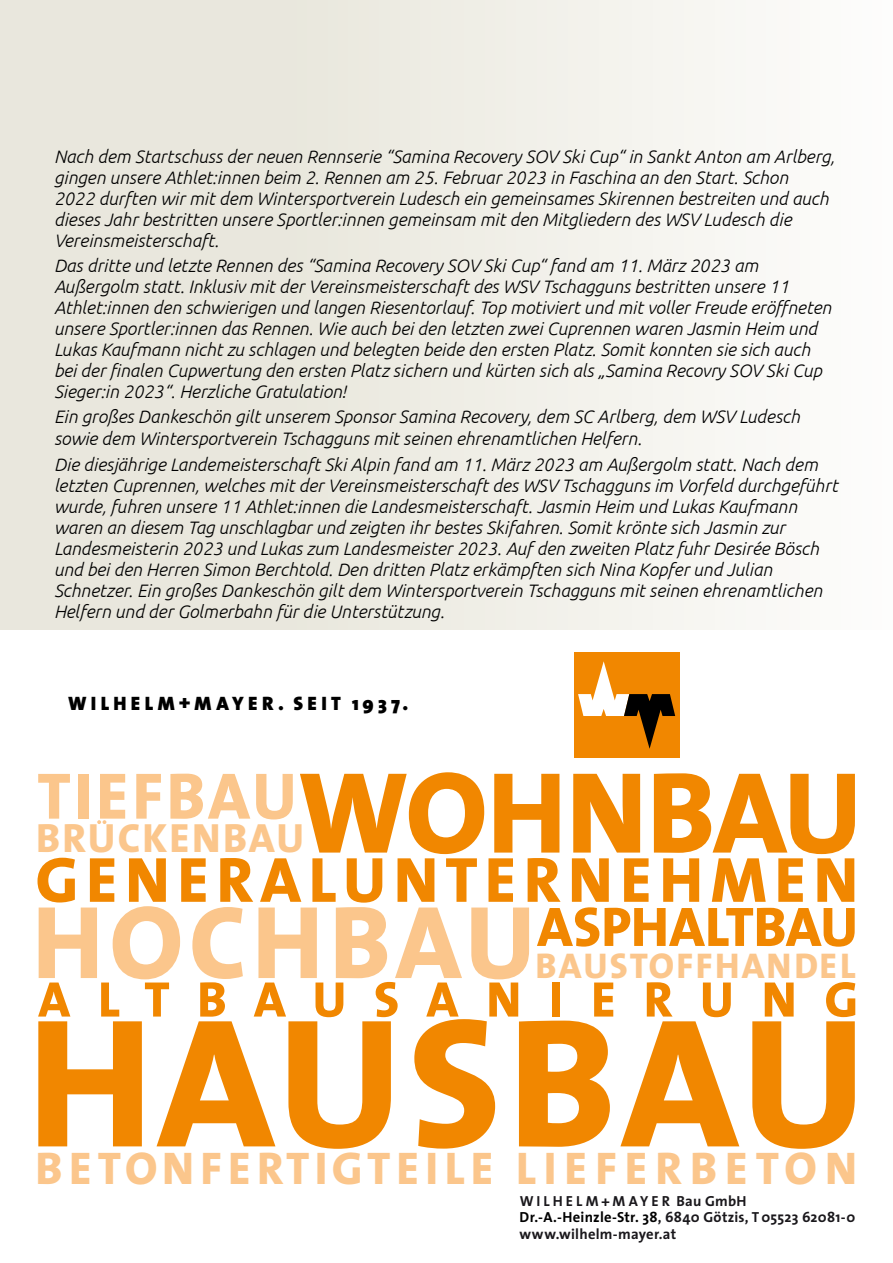
<style>
.page{position:relative;width:893px;height:1263px;background:#fff}
.page>*{position:absolute;margin:0;border:0;box-sizing:border-box;transform-origin:0 0}
.t1{font:800 185.25px "The Sans";letter-spacing:.025em;color:#f18700}
.t2{font:800 104.4px "The Sans";letter-spacing:.055em;color:#fbc68c}
.t3{font:800 66.3px "The Sans";letter-spacing:.05em;color:#fbc68c}
.t4{font:800 64.35px "The Sans";letter-spacing:.115em;color:#f18700}
.t5{font:800 56.25px "The Sans";letter-spacing:-.005em;color:#f18700}
.t6{font:800 50.4px "The Sans";letter-spacing:.55em;color:#f18700}
.t7{font:800 46.05px "The Sans";letter-spacing:.14em;color:#fbc68c}
.t8{font:800 41.1px "The Sans";letter-spacing:.055em;color:#fbc68c}
.t9{font:800 36px "The Sans";letter-spacing:.06em;color:#fbc68c}
.t10{font:900 19.5px "The Sans";letter-spacing:.225em;color:#000}
.t11{font:italic 300 18px/21px "Ubuntu";color:#000}
.t12{font:700 14.7px/16.5px "The Sans";letter-spacing:.02em;color:#1a181c}
.s1{font-size:116.7px;color:#f18700}
.s2{color:#000}
</style>
<div class="page">
<div style="left:0;top:0;width:893px;height:629px;background:linear-gradient(to right,#e5e2d6,#fbfbf9)"></div>
<svg style="left:97px;top:820px;width:9px;height:4px"></svg>
<div style="left:574px;top:652px;width:105px;height:106px;background:#f18700"></div>
<svg style="left:578px;top:661px;width:97px;height:88px"></svg>
<p class="t11" style="left:54px;top:145px;width:782px">Nach dem Startschuss der neuen Rennserie “Samina Recovery SOV Ski Cup“ in Sankt Anton am Arlberg, gingen unsere Athlet:innen beim 2. Rennen am 25. Februar 2023 in Faschina an den Start. Schon<br>2022 durften wir mit dem Wintersportverein Ludesch ein gemeinsames Skirennen bestreiten und auch dieses Jahr bestritten unsere Sportler:innen gemeinsam mit den Mitgliedern des WSV Ludesch die Vereinsmeisterschaft.</p>
<p class="t11" style="left:54px;top:255px;width:779px">Das dritte und letzte Rennen des “Samina Recovery SOV Ski Cup“ fand am 11. März 2023 am Außergolm statt. Inklusiv mit der Vereinsmeisterschaft des WSV Tschagguns bestritten unsere 11<br>Athlet:innen den schwierigen und langen Riesentorlauf. Top motiviert und mit voller Freude eröffneten unsere Sportler:innen das Rennen. Wie auch bei den letzten zwei Cuprennen waren Jasmin Heim und Lukas Kaufmann nicht zu schlagen und belegten beide den ersten Platz. Somit konnten sie sich auch bei der finalen Cupwertung den ersten Platz sichern und kürten sich als „Samina Recovry SOV Ski Cup Sieger:in 2023“. Herzliche Gratulation!</p>
<p class="t11" style="left:54px;top:406px;width:747px;line-height:21.6px">Ein großes Dankeschön gilt unserem Sponsor Samina Recovery, dem SC Arlberg, dem WSV Ludesch sowie dem Wintersportverein Tschagguns mit seinen ehrenamtlichen Helfern.</p>
<p class="t11" style="left:54px;top:454px;width:785px">Die diesjährige Landemeisterschaft Ski Alpin fand am 11. März 2023 am Außergolm statt. Nach dem letzten Cuprennen, welches mit der Vereinsmeisterschaft des WSV Tschagguns im Vorfeld durchgeführt wurde, fuhren unsere 11 Athlet:innen die Landesmeisterschaft. Jasmin Heim und Lukas Kaufmann waren an diesem Tag unschlagbar und zeigten ihr bestes Skifahren. Somit krönte sich Jasmin zur Landesmeisterin 2023 und Lukas zum Landesmeister 2023. Auf den zweiten Platz fuhr Desirée Bösch und bei den Herren Simon Berchtold. Den dritten Platz erkämpften sich Nina Kopfer und Julian Schnetzer. Ein großes Dankeschön gilt dem Wintersportverein Tschagguns mit seinen ehrenamtlichen Helfern und der Golmerbahn für die Unterstützung.</p>
<p class="t10" style="left:68px;top:686px;width:342px">WILHELM+MAYER. SEIT 1937.</p>
<h3 class="t3" style="left:37px;top:740px;width:826px">TIEFBAU<span class="s1">WOHNBAU</span></h3>
<h3 class="t8" style="left:36px;top:804px;width:269px">BRUCKENBAU</h3>
<h3 class="t4" style="left:35px;top:826px;width:824px">GENERALUNTERNEHMEN</h3>
<h2 class="t2" style="left:32px;top:855px;width:504px">HOCHBAU</h2>
<h3 class="t5" style="left:537px;top:879px;width:322px">ASPHALTBAU</h3>
<h3 class="t9" style="left:535px;top:936px;width:322px">BAUSTOFFHANDEL</h3>
<h3 class="t6" style="left:38px;top:957px;width:821px">ALTBAUSANIERUNG</h3>
<h1 class="t1" style="left:27px;top:928px;width:840px">HAUSBAU</h1>
<h3 class="t7" style="left:36px;top:1130px;width:823px">BETONFERTIGTEILE LIEFERBETON</h3>
<p class="t12" style="left:520px;top:1192px;width:337px">WILHELM+MAYER Bau GmbH<br><span class="s2">Dr.-A.-Heinzle-Str. 38</span>, 6840 Götzis, T 05523 62081-0 www.wilhelm-mayer.at</p>
</div>
